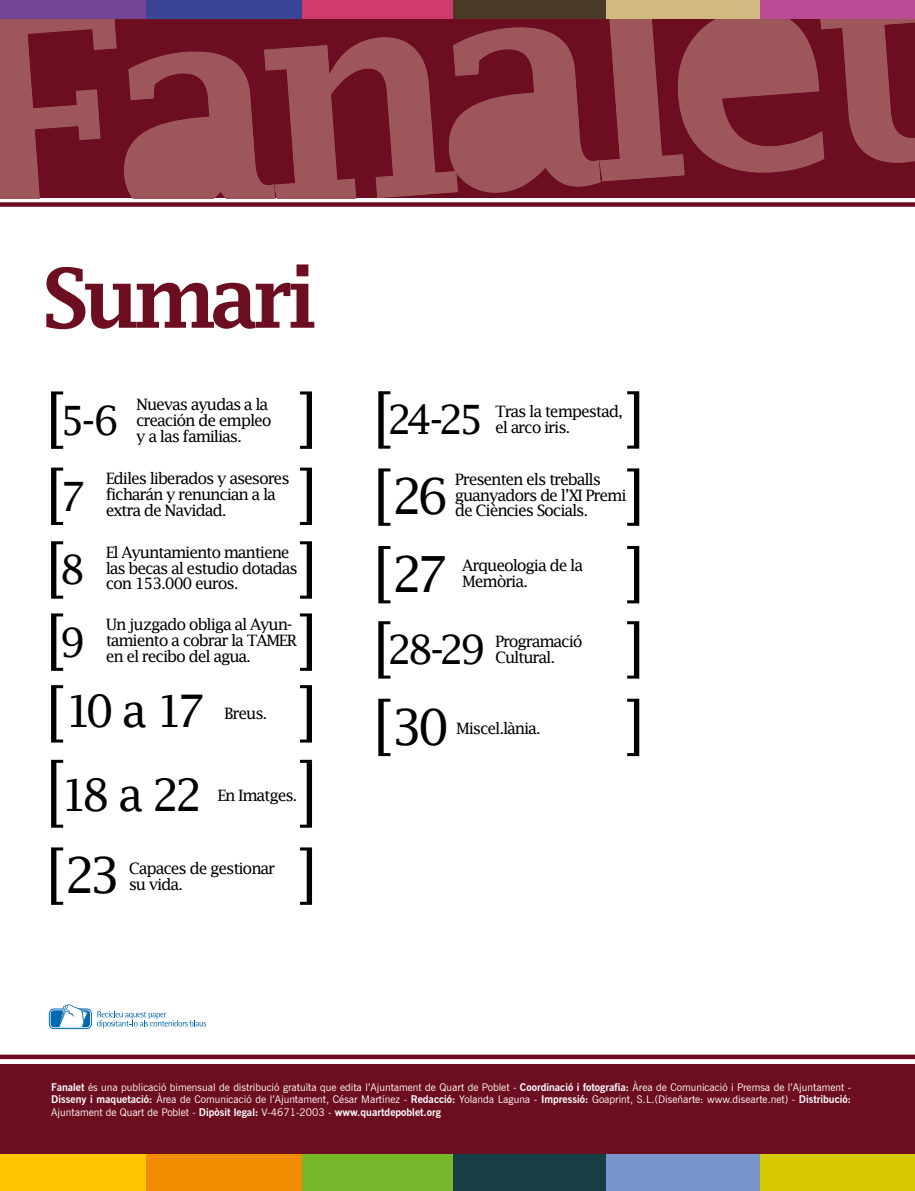
<style>
.page{position:relative;width:915px;height:1191px;background:#fff}
.page>*{position:absolute;margin:0;border:0;box-sizing:border-box;transform-origin:0 0}
.t1{font:600 82.05px "Lucida Fax";letter-spacing:-.07em;color:#6d0d20}
.t2{font:49.95px "Lucida Fax";letter-spacing:-.12em;color:#000}
.t3{font:45px "Lucida Fax";letter-spacing:-.15em;color:#000}
.t4{font:40.5px "Lucida Fax";letter-spacing:-.125em;color:#000}
.t5{font:15.75px/15.8px "Lucida Fax";letter-spacing:-.075em;color:#000}
.t6{font:10.5px/12.6px "News Gothic BT";color:#fff;text-align:justify}
.s1{font-weight:700}
</style>
<div class="page">
<svg style="left:0;top:18px;width:914px;height:180px;background:#86333e"></svg>
<div style="left:0;top:1064px;width:914px;height:90px;background:#6d0d20"></div>
<div style="left:49px;top:1008px;width:43px;height:21px;border:1px solid #0069b4;border-radius:5px"></div>
<div style="left:51px;top:1011px;width:38px;height:15px;background:#0069b4;border-radius:3px"></div>
<div style="left:51px;top:1010px;width:39px;height:17px;border:1px solid #0069b4;border-radius:3px"></div>
<svg style="left:58px;top:1004px;width:30px;height:22px"></svg>
<svg style="left:97px;top:1011px;width:109px;height:17px"></svg>
<svg style="left:51px;top:847px;width:12px;height:58px"></svg>
<svg style="left:300px;top:847px;width:12px;height:58px"></svg>
<svg style="left:51px;top:760px;width:12px;height:67px"></svg>
<svg style="left:300px;top:760px;width:12px;height:67px"></svg>
<svg style="left:51px;top:685px;width:12px;height:57px"></svg>
<svg style="left:300px;top:685px;width:12px;height:57px"></svg>
<svg style="left:51px;top:467px;width:12px;height:58px"></svg>
<svg style="left:300px;top:467px;width:12px;height:58px"></svg>
<svg style="left:378px;top:468px;width:12px;height:58px"></svg>
<svg style="left:627px;top:468px;width:12px;height:58px"></svg>
<svg style="left:51px;top:391px;width:12px;height:58px"></svg>
<svg style="left:300px;top:391px;width:12px;height:58px"></svg>
<svg style="left:378px;top:391px;width:12px;height:57px"></svg>
<svg style="left:627px;top:391px;width:12px;height:57px"></svg>
<svg style="left:378px;top:546px;width:12px;height:57px"></svg>
<svg style="left:627px;top:546px;width:12px;height:57px"></svg>
<div style="left:0;top:1154px;width:146px;height:37px;background:#fec700"></div>
<div style="left:146px;top:1154px;width:155px;height:37px;background:#f28c00"></div>
<div style="left:301px;top:1154px;width:155px;height:37px;background:#76b82a"></div>
<div style="left:453px;top:1154px;width:154px;height:37px;background:#183e45"></div>
<div style="left:606px;top:1154px;width:155px;height:37px;background:#7895cc"></div>
<div style="left:759px;top:1154px;width:155px;height:37px;background:#d7ca00"></div>
<div style="left:0;top:0;width:146px;height:18px;background:#724695"></div>
<div style="left:146px;top:0;width:155px;height:18px;background:#3a4596"></div>
<div style="left:301px;top:0;width:155px;height:18px;background:#d33a6c"></div>
<div style="left:453px;top:0;width:154px;height:18px;background:#483a27"></div>
<div style="left:606px;top:0;width:155px;height:18px;background:#d0ba81"></div>
<div style="left:759px;top:0;width:155px;height:18px;background:#ba4c96"></div>
<div style="left:0;top:202px;width:914px;height:5px;background:#6d0d20"></div>
<div style="left:0;top:1054px;width:914px;height:5px;background:#6d0d20"></div>
<svg style="left:378px;top:698px;width:12px;height:58px"></svg>
<svg style="left:627px;top:698px;width:12px;height:58px"></svg>
<svg style="left:51px;top:541px;width:12px;height:57px"></svg>
<svg style="left:300px;top:541px;width:12px;height:57px"></svg>
<svg style="left:51px;top:613px;width:12px;height:58px"></svg>
<svg style="left:300px;top:613px;width:12px;height:58px"></svg>
<svg style="left:378px;top:621px;width:12px;height:57px"></svg>
<svg style="left:627px;top:621px;width:12px;height:57px"></svg>
<h1 class="t1" style="left:42px;top:251px;width:276px">Sumari</h1>
<h3 class="t4" style="left:60px;top:396px;width:61px">5-6</h3>
<p class="t5" style="left:136px;top:397px;width:137px">Nuevas ayudas a la creación de empleo y a las familias.</p>
<h3 class="t4" style="left:387px;top:396px;width:98px">24-25</h3>
<p class="t5" style="left:495px;top:403px;width:129px">Tras la tempestad, el arco iris.</p>
<h3 class="t4" style="left:60px;top:473px;width:27px">7</h3>
<p class="t5" style="left:106px;top:470px;width:185px">Ediles liberados y asesores ficharán y renuncian a la extra de Navidad.</p>
<h2 class="t2" style="left:391px;top:467px;width:59px">26</h2>
<p class="t5" style="left:454px;top:471px;width:173px">Presenten els treballs guanyadors de l’XI Premi de Ciències Socials.</p>
<h3 class="t4" style="left:60px;top:546px;width:27px">8</h3>
<p class="t5" style="left:106px;top:544px;width:194px">El Ayuntamiento mantiene las becas al estudio dotadas con 153.000 euros.</p>
<h3 class="t4" style="left:60px;top:618px;width:27px">9</h3>
<p class="t5" style="left:106px;top:616px;width:193px">Un juzgado obliga al Ayun&shy;tamiento a cobrar la TAMER en el recibo del agua.</p>
<h3 class="t3" style="left:64px;top:685px;width:142px">10 a 17</h3>
<p class="t5" style="left:224px;top:705px;width:45px">Breus.</p>
<h3 class="t3" style="left:60px;top:768px;width:145px">18 a 22</h3>
<p class="t5" style="left:217px;top:787px;width:82px">En Imatges.</p>
<h2 class="t2" style="left:64px;top:846px;width:58px">23</h2>
<p class="t5" style="left:129px;top:860px;width:148px">Capaces de gestionar su vida.</p>
<h2 class="t2" style="left:391px;top:545px;width:58px">27</h2>
<p class="t5" style="left:462px;top:558px;width:122px">Arqueologia de la<br>Memòria.</p>
<h3 class="t4" style="left:387px;top:626px;width:100px">28-29</h3>
<p class="t5" style="left:495px;top:633px;width:89px">Programació<br>Cultural.</p>
<h2 class="t2" style="left:391px;top:697px;width:59px">30</h2>
<p class="t5" style="left:456px;top:720px;width:86px">Miscel.lània.</p>
<p class="t6" style="left:51px;top:1080px;width:801px"><span class="s1">Fanalet</span> és una publicació bimensual de distribució gratuïta que edita l’Ajuntament de Quart de Poblet - <span class="s1">Coordinació i fotografia:</span> Àrea de Comunicació i Premsa de l’Ajuntament - <span class="s1">Disseny i maquetació:</span> Àrea de Comunicació de l’Ajuntament, César Martínez - <span class="s1">Redacció:</span> Yolanda Laguna - <span class="s1">Impressió:</span> Goaprint, S.L.(Diseñarte: www.disearte.net) - <span class="s1">Distribució:<br></span>Ajuntament de Quart de Poblet - <span class="s1">Dipòsit legal:</span> V-4671-2003 - <span class="s1">www.quartdepoblet.org</span></p>
</div>
